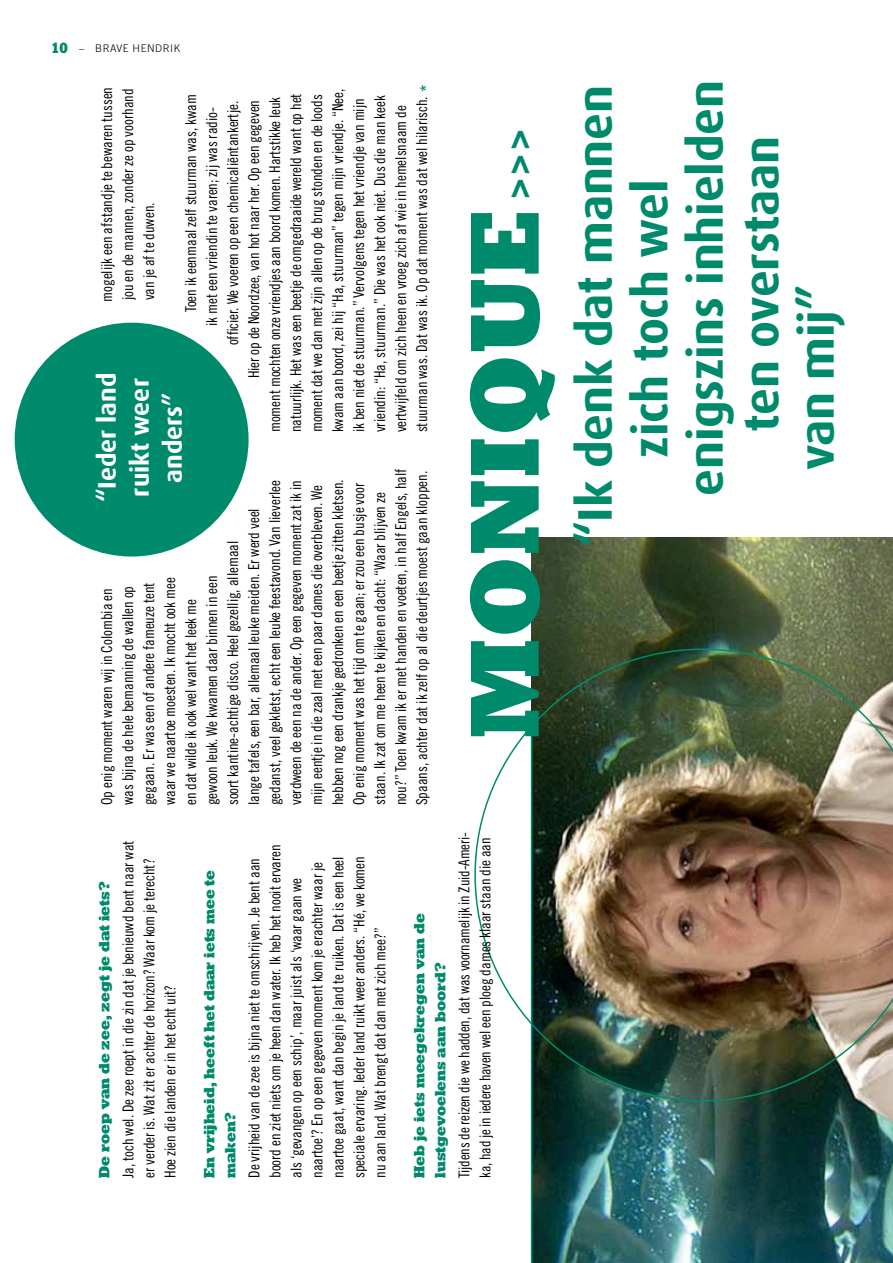
<style>
.page{position:relative;width:893px;height:1263px;background:#fff}
.page>*{position:absolute;margin:0;border:0;box-sizing:border-box;transform-origin:0 0}
.t1{font:97.5px "Geometric Slab 712 BT Extra Bold A";letter-spacing:.03em;color:#008a6c}
.t2{font:700 48.75px "Dax";letter-spacing:-.005em;color:#008a6c}
.t3{font:30px "Geometric Slab 712 BT Extra Bold A";color:#008a6c}
.t4{font:700 25.5px/33px "Dax";color:#fff;text-align:center}
.t5{font:15px/21px "Trade Gothic Cond Eighteen";letter-spacing:-.005em;color:#000}
.t6{font:15px/21px "Geometric Slab 712 BT Extra Bold A";letter-spacing:.005em;color:#008a6c}
.t7{font:300 10.5px "Trade Gothic";letter-spacing:.05em;color:#000}
.s1{font-family:"Geometric Slab 712 BT Extra Bold A";font-weight:400;font-size:14.85px;color:#008a6c}
.s2{font-family:"Freehand 521 BT Regular C";font-size:18px;color:#008a6c}
</style>
<div class="page">
<img style="left:531px;top:538px;width:362px;height:725px">
<img style="left:474px;top:648px;width:419px;height:453px">
<hr style="left:531px;top:725px;width:1px;height:538px;background:#008a6c">
<div style="left:15px;top:323px;width:234px;height:233px;background:#008a6c;border-radius:50%"></div>
<p class="t7" style="left:51px;top:42px;width:130px"><span class="s1">10</span> – BRAVE HENDRIK</p>
<p class="t5" style="left:411px;top:432px;width:348px;rotate:-90deg">stuurman was. Dat was ik. Op dat moment was dat wel hilarisch. <span class="s2">*</span></p>
<h2 class="t2" style="left:567px;top:547px;width:463px;rotate:-90deg">“Ik denk dat mannen</h2>
<p class="t5" style="left:96px;top:302px;width:216px;text-align:justify;rotate:-90deg">mogelijk een afstandje te bewaren tussen jou en de mannen, zonder ze op voorhand van je af te duwen.</p>
<p class="t5" style="left:180px;top:312px;width:219px;rotate:-90deg">Toen ik eenmaal zelf stuurman was, kwam</p>
<p class="t5" style="left:201px;top:326px;width:220px;rotate:-90deg">ik met een vriendin te varen; zij was radio-</p>
<p class="t5" style="left:222px;top:345px;width:246px;rotate:-90deg">officier. We voeren op een chemicaliëntankertje.</p>
<p class="t5" style="left:243px;top:378px;width:280px;rotate:-90deg">Hier op de Noordzee, van hot naar her. Op een gegeven</p>
<p class="t5" style="left:264px;top:432px;width:337px;rotate:-90deg">moment mochten onze vriendjes aan boord komen. Hartstikke leuk</p>
<p class="t5" style="left:285px;top:432px;width:340px;rotate:-90deg">natuurlijk. Het was een beetje de omgedraaide wereld want op het</p>
<p class="t5" style="left:306px;top:432px;width:339px;rotate:-90deg">moment dat we dan met zijn allen op de brug stonden en de loods</p>
<p class="t5" style="left:327px;top:432px;width:345px;rotate:-90deg">kwam aan boord, zei hij “Ha, stuurman” tegen mijn vriendje. “Nee,</p>
<p class="t5" style="left:348px;top:432px;width:336px;rotate:-90deg">ik ben niet de stuurman.” Vervolgens tegen het vriendje van mijn</p>
<p class="t5" style="left:369px;top:432px;width:338px;rotate:-90deg">vriendin: “Ha, stuurman.” Die was het ook niet. Dus die man keek</p>
<p class="t5" style="left:390px;top:432px;width:328px;rotate:-90deg">vertwijfeld om zich heen en vroeg zich af wie in hemelsnaam de</p>
<h3 class="t3" style="left:500px;top:201px;width:75px;rotate:-90deg">&gt;&gt;&gt;</h3>
<h1 class="t1" style="left:445px;top:738px;width:529px;rotate:-90deg">MONIQUE</h1>
<h3 class="t4" style="left:91px;top:502px;width:131px;rotate:-90deg">“Ieder land ruikt weer anders”</h3>
<p class="t5" style="left:96px;top:805px;width:338px;rotate:-90deg">Op enig moment waren wij in Colombia en<br>was bijna de hele bemanning de wallen op<br>gegaan. Er was een of andere fameuze tent<br>waar we naartoe moesten. Ik mocht ook mee<br>en dat wilde ik ook wel want het leek me<br>gewoon leuk. We kwamen daar binnen in een<br>soort kantine-achtige disco. Heel gezellig, allemaal<br>lange tafels, een bar, allemaal leuke meiden. Er werd veel gedanst, veel gekletst, echt een leuke feestavond. Van lieverlee verdween de een na de ander. Op een gegeven moment zat ik in mijn eentje in die zaal met een paar dames die overbleven. We hebben nog een drankje gedronken en een beetje zitten kletsen.<br>Op enig moment was het tijd om te gaan; er zou een busje voor staan. Ik zat om me heen te kijken en dacht: “Waar blijven ze nou?” Toen kwam ik er met handen en voeten, in half Engels, half Spaans, achter dat ik zelf op al die deurtjes moest gaan kloppen.</p>
<p class="t6" style="left:94px;top:1178px;width:298px;rotate:-90deg">De roep van de zee, zegt je dat iets?</p>
<p class="t5" style="left:117px;top:1178px;width:339px;rotate:-90deg">Ja, toch wel. De zee roept in die zin dat je benieuwd bent naar wat er verder is. Wat zit er achter de horizon? Waar kom je terecht?<br>Hoe zien die landen er in het echt uit?</p>
<p class="t6" style="left:199px;top:1178px;width:309px;rotate:-90deg">En vrijheid, heeft het daar iets mee te maken?</p>
<p class="t5" style="left:243px;top:1178px;width:335px;rotate:-90deg">De vrijheid van de zee is bijna niet te omschrijven. Je bent aan boord en ziet niets om je heen dan water. Ik heb het nooit ervaren als ‘gevangen op een schip’, maar juist als ‘waar gaan we naartoe’? En op een gegeven moment kom je erachter waar je naartoe gaat, want dan begin je land te ruiken. Dat is een heel speciale ervaring. Ieder land ruikt weer anders. “Hé, we komen nu aan land. Wat brengt dat dan met zich mee?”</p>
<p class="t6" style="left:409px;top:1178px;width:266px;rotate:-90deg">Heb je iets meegekregen van de lustgevoelens aan boord?</p>
<p class="t5" style="left:453px;top:1178px;width:347px;rotate:-90deg">Tijdens de reizen die we hadden, dat was voornamelijk in Zuid-Ameri&shy;ka, had je in iedere haven wel een ploeg dames klaar staan die aan</p>
<h2 class="t2" style="left:623px;top:457px;width:280px;rotate:-90deg">zich toch wel</h2>
<h2 class="t2" style="left:678px;top:496px;width:417px;rotate:-90deg">enigszins inhielden</h2>
<h2 class="t2" style="left:734px;top:432px;width:298px;rotate:-90deg">ten overstaan</h2>
<h2 class="t2" style="left:789px;top:470px;width:187px;rotate:-90deg">van mij”</h2>
</div>
